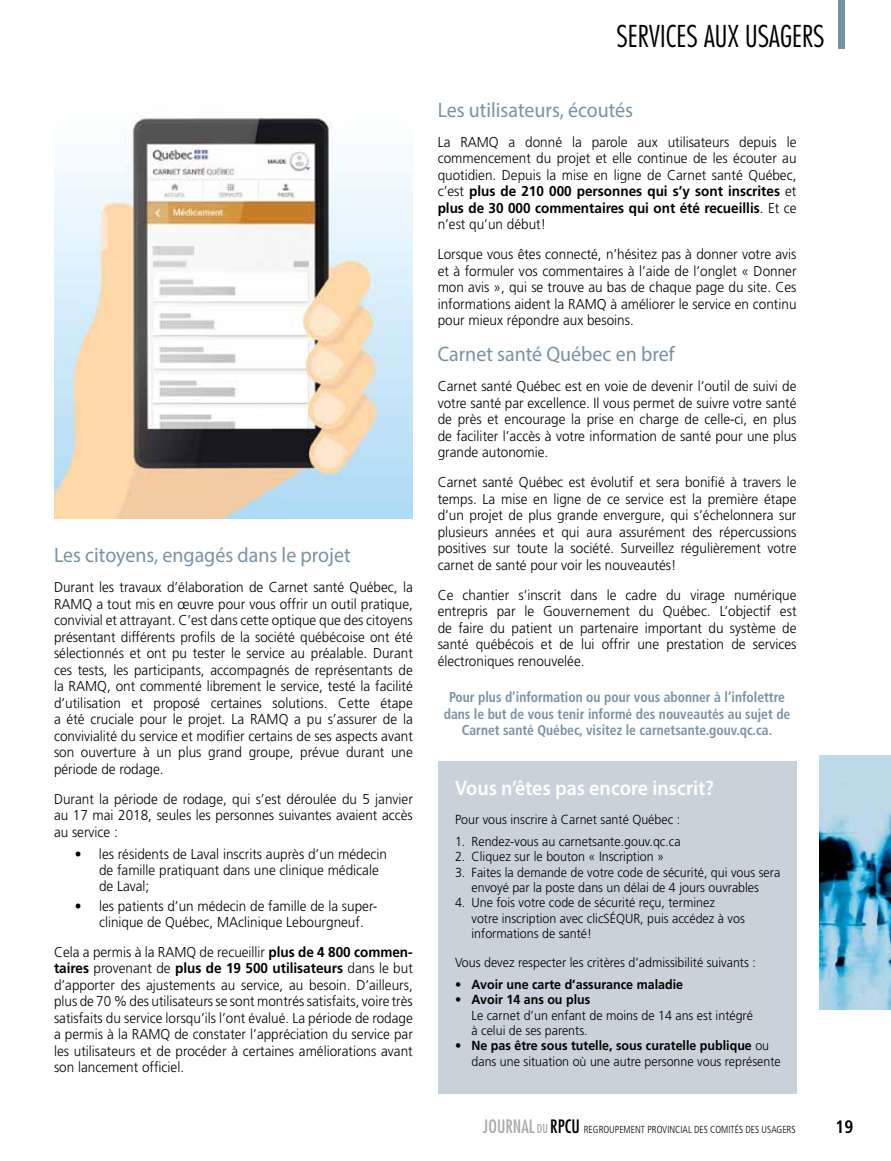
<style>
.page{position:relative;width:891px;height:1161px;background:#fff}
.page>*{position:absolute;margin:0;border:0;box-sizing:border-box;transform-origin:0 0}
.t1{font:300 condensed 29.4px "Futura";color:#000}
.t2{font:21px "Myriad Pro";color:#7992a3;scale:.95 1}
.t3{font:600 21px "Myriad Pro";color:#fff;scale:.95 1}
.t4{font:700 condensed 18px "Frutiger";color:#000;scale:.95 1}
.t5{font:300 14.25px/16.5px "Frutiger";color:#000;text-align:justify;scale:.95 1}
.t6{font:700 condensed 14.25px/16.5px "Frutiger";color:#7992a3;text-align:center;scale:.95 1}
.t7{font:300 13.2px/15.3px "Frutiger";color:#000;scale:.95 1}
.t8{font:700 13.2px "Frutiger";color:#000;scale:.95 1}
.t9{font:300 condensed 10.2px "Frutiger";color:#000;scale:.95 1}
.s1{font-weight:700}
.s2{font-weight:300}
.s3{font-family:"Futura";font-weight:400;font-size:18px;color:#a9abae}
.s4{font-family:"Futura";font-weight:400;font-size:12px;color:#a9abae}
.s5{font-family:"Futura";font-weight:400;font-size:18px}
</style>
<div class="page">
<img style="left:54px;top:118px;width:359px;height:401px">
<img style="left:820px;top:756px;width:71px;height:254px">
<div style="left:838px;top:0;width:7px;height:48px;background:#7992a3"></div>
<div style="left:438px;top:761px;width:358px;height:332px;background:#c9d1da"></div>
<h2 class="t2" style="left:54px;top:542px;width:314px">Les citoyens, engagés dans le projet</h2>
<p class="t5" style="left:54px;top:579px;width:379px">Durant les travaux d’élaboration de Carnet santé Québec, la RAMQ a tout mis en œuvre pour vous offrir un outil pratique, convivial et attrayant. C’est dans cette optique que des citoyens présentant différents profils de la société québécoise ont été sélectionnés et ont pu tester le service au préalable. Durant ces tests, les participants, accompagnés de représentants de la RAMQ, ont commenté librement le service, testé la facilité d’utilisation et proposé certaines solutions. Cette étape a été cruciale pour le projet. La RAMQ a pu s’assurer de la convivialité du service et modifier certains de ses aspects avant son ouverture à un plus grand groupe, prévue durant une période de rodage.</p>
<p class="t5" style="left:54px;top:791px;width:379px">Durant la période de rodage, qui s’est déroulée du 5 janvier au 17 mai 2018, seules les personnes suivantes avaient accès au service :</p>
<p class="t5" style="left:99px;top:846px;width:305px;line-height:15.8px;text-align:left;text-indent:-24px">• les résidents de Laval inscrits auprès d’un médecin de famille pratiquant dans une clinique médicale de Laval;</p>
<p class="t5" style="left:99px;top:898px;width:294px;line-height:15.8px;text-indent:-24px">• les patients d’un médecin de famille de la super&shy;clinique de Québec, MAclinique Lebourgneuf.</p>
<p class="t5" style="left:54px;top:943px;width:379px">Cela a permis à la RAMQ de recueillir <span class="s1">plus de 4 800 commen&shy;taires</span> provenant de <span class="s1">plus de 19 500 utilisateurs</span> dans le but d’apporter des ajustements au service, au besoin. D’ailleurs, plus de 70 % des utilisateurs se sont montrés satisfaits, voire très satisfaits du service lorsqu’ils l’ont évalué. La période de rodage a permis à la RAMQ de constater l’appréciation du service par les utilisateurs et de procéder à certaines améliorations avant son lancement officiel.</p>
<h1 class="t1" style="left:617px;top:17px;width:210px">SERVICES AUX USAGERS</h1>
<h2 class="t2" style="left:438px;top:97px;width:207px">Les utilisateurs, écoutés</h2>
<p class="t5" style="left:438px;top:134px;width:379px">La RAMQ a donné la parole aux utilisateurs depuis le commencement du projet et elle continue de les écouter au quotidien. Depuis la mise en ligne de Carnet santé Québec, c’est <span class="s1">plus de 210 000 personnes qui s’y sont inscrites</span> et <span class="s1">plus de 30 000 commentaires qui ont été recueillis</span>. Et ce n’est qu’un début!</p>
<p class="t5" style="left:438px;top:246px;width:379px">Lorsque vous êtes connecté, n’hésitez pas à donner votre avis et à formuler vos commentaires à l’aide de l’onglet « Donner mon avis », qui se trouve au bas de chaque page du site. Ces informations aident la RAMQ à améliorer le service en continu pour mieux répondre aux besoins.</p>
<h2 class="t2" style="left:438px;top:341px;width:251px">Carnet santé Québec en bref</h2>
<p class="t5" style="left:438px;top:378px;width:379px">Carnet santé Québec est en voie de devenir l’outil de suivi de votre santé par excellence. Il vous permet de suivre votre santé de près et encourage la prise en charge de celle-ci, en plus de faciliter l’accès à votre information de santé pour une plus grande autonomie.</p>
<p class="t5" style="left:438px;top:474px;width:379px">Carnet santé Québec est évolutif et sera bonifié à travers le temps. La mise en ligne de ce service est la première étape d’un projet de plus grande envergure, qui s’échelonnera sur plusieurs années et qui aura assurément des répercussions positives sur toute la société. Surveillez régulièrement votre carnet de santé pour voir les nouveautés!</p>
<p class="t5" style="left:438px;top:587px;width:379px">Ce chantier s’inscrit dans le cadre du virage numérique entrepris par le Gouvernement du Québec. L’objectif est de faire du patient un partenaire important du système de santé québécois et de lui offrir une prestation de services électroniques renouvelée.</p>
<p class="t6" style="left:444px;top:689px;width:366px">Pour plus d’information ou pour vous abonner à l’infolettre dans le but de vous tenir informé des nouveautés au sujet de<br>Carnet santé Québec, visitez le carnetsante.gouv.qc.ca.</p>
<h2 class="t3" style="left:455px;top:774px;width:274px">Vous n’êtes pas encore inscrit?</h2>
<p class="t7" style="left:455px;top:811px;width:239px">Pour vous inscrire à Carnet santé Québec :</p>
<p class="t7" style="left:455px;top:834px;width:239px">1. Rendez-vous au carnetsante.gouv.qc.ca</p>
<p class="t7" style="left:455px;top:849px;width:222px">2. Cliquez sur le bouton « Inscription »</p>
<p class="t7" style="left:455px;top:864px;width:344px;text-align:center">3. Faites la demande de votre code de sécurité, qui vous sera envoyé par la poste dans un délai de 4 jours ouvrables</p>
<p class="t7" style="left:472px;top:895px;width:289px;text-indent:-16px">4. Une fois votre code de sécurité reçu, terminez votre inscription avec clicSÉQUR, puis accédez à vos informations de santé!</p>
<p class="t7" style="left:455px;top:955px;width:318px">Vous devez respecter les critères d’admissibilité suivants :</p>
<p class="t8" style="left:455px;top:977px;width:242px"><span class="s2">•</span> Avoir une carte d’assurance maladie</p>
<p class="t7" style="left:472px;top:992px;width:298px;text-indent:-16px">• <span class="s1">Avoir 14 ans ou plus<br></span>Le carnet d’un enfant de moins de 14 ans est intégré à celui de ses parents.</p>
<p class="t7" style="left:472px;top:1038px;width:327px;text-indent:-16px">• <span class="s1">Ne pas être sous tutelle, sous curatelle publique</span> ou dans une situation où une autre personne vous représente</p>
<p class="t9" style="left:483px;top:1124px;width:331px"><span class="s3">JOURNAL</span> <span class="s4">DU</span> <span class="s5">RPCU</span> REGROUPEMENT PROVINCIAL DES COMITÉS DES USAGERS</p>
<p class="t4" style="left:836px;top:1116px;width:20px">19</p>
</div>
